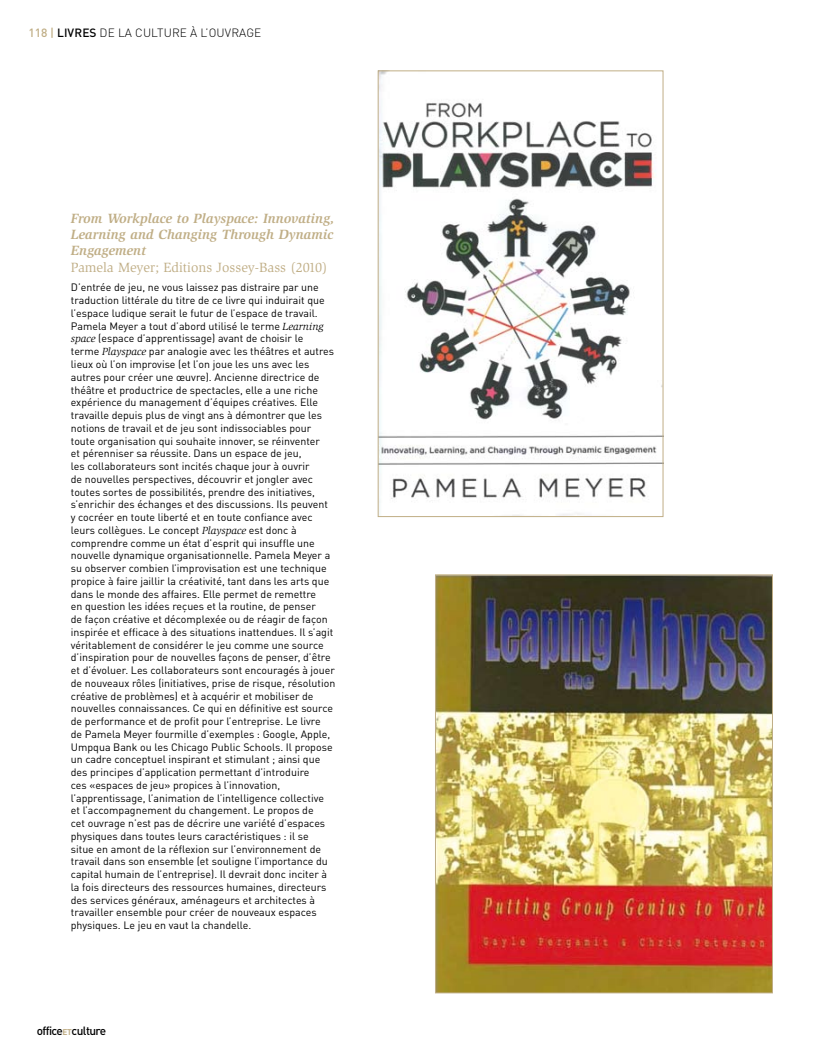
<style>
.page{position:relative;width:815px;height:1063px;background:#fff}
.page>*{position:absolute;margin:0;border:0;box-sizing:border-box;transform-origin:0 0}
.t1{font:italic 700 13.75px/16.2px "Slimbach";color:#c0ae86;text-align:justify}
.t2{font:13.75px "Slimbach";color:#c0ae86}
.t3{font:500 11.88px "DINOT";letter-spacing:-.05em;color:#000}
.t4{font:300 11.88px "DINOT";letter-spacing:.01em;color:#000}
.t5{font:10.62px/12.8px "DINOT";color:#000}
.s1{color:#c0ae86}
.s2{font-family:"Slimbach";font-style:italic}
.s3{font-weight:700;font-size:8.38px;color:#c0ae86}
</style>
<div class="page">
<img style="left:437px;top:577px;width:334px;height:414px">
<div style="left:435px;top:575px;width:338px;height:418px;border:1px solid #c0ae86"></div>
<img style="left:380px;top:73px;width:281px;height:442px">
<div style="left:378px;top:71px;width:285px;height:446px;border:1px solid #c0ae86"></div>
<p class="t3" style="left:28px;top:25px;width:43px"><span class="s1">118 |</span> Livres</p>
<p class="t4" style="left:100px;top:25px;width:163px">DE LA CULTURE À L’OUVRAGE</p>
<p class="t1" style="left:71px;top:210px;width:265px">From Workplace to Playspace: Innovating, Learning and Changing Through Dynamic Engagement</p>
<p class="t2" style="left:71px;top:259px;width:258px">Pamela Meyer; Editions Jossey-Bass (2010)</p>
<p class="t5" style="left:71px;top:281px;width:266px">D’entrée de jeu, ne vous laissez pas distraire par une traduction littérale du titre de ce livre qui induirait que l’espace ludique serait le futur de l’espace de travail.<br>Pamela Meyer a tout d’abord utilisé le terme <span class="s2">Learning space</span> (espace d’apprentissage) avant de choisir le<br>terme <span class="s2">Playspace</span> par analogie avec les théâtres et autres lieux où l’on improvise (et l’on joue les uns avec les autres pour créer une œuvre). Ancienne directrice de théâtre et productrice de spectacles, elle a une riche expérience du management d’équipes créatives. Elle travaille depuis plus de vingt ans à démontrer que les notions de travail et de jeu sont indissociables pour toute organisation qui souhaite innover, se réinventer<br>et pérenniser sa réussite. Dans un espace de jeu,<br>les collaborateurs sont incités chaque jour à ouvrir<br>de nouvelles perspectives, découvrir et jongler avec toutes sortes de possibilités, prendre des initiatives, s’enrichir des échanges et des discussions. Ils peuvent<br>y cocréer en toute liberté et en toute confiance avec leurs collègues. Le concept <span class="s2">Playspace</span> est donc à comprendre comme un état d’esprit qui insuffle une nouvelle dynamique organisationnelle. Pamela Meyer a su observer combien l’improvisation est une technique propice à faire jaillir la créativité, tant dans les arts que dans le monde des affaires. Elle permet de remettre<br>en question les idées reçues et la routine, de penser<br>de façon créative et décomplexée ou de réagir de façon inspirée et efficace à des situations inattendues. Il s’agit véritablement de considérer le jeu comme une source d’inspiration pour de nouvelles façons de penser, d’être et d’évoluer. Les collaborateurs sont encouragés à jouer de nouveaux rôles (initiatives, prise de risque, résolution créative de problèmes) et à acquérir et mobiliser de nouvelles connaissances. Ce qui en définitive est source de performance et de profit pour l’entreprise. Le livre<br>de Pamela Meyer fourmille d’exemples : Google, Apple, Umpqua Bank ou les Chicago Public Schools. Il propose un cadre conceptuel inspirant et stimulant ; ainsi que des principes d’application permettant d’introduire<br>ces «espaces de jeu» propices à l’innovation, l’apprentissage, l’animation de l’intelligence collective et l’accompagnement du changement. Le propos de<br>cet ouvrage n’est pas de décrire une variété d’espaces physiques dans toutes leurs caractéristiques : il se<br>situe en amont de la réflexion sur l’environnement de travail dans son ensemble (et souligne l’importance du capital humain de l’entreprise). Il devrait donc inciter à la fois directeurs des ressources humaines, directeurs des services généraux, aménageurs et architectes à travailler ensemble pour créer de nouveaux espaces physiques. Le jeu en vaut la chandelle.</p>
<p class="t3" style="left:37px;top:1023px;width:71px">office<span class="s3">et</span>culture</p>
</div>
